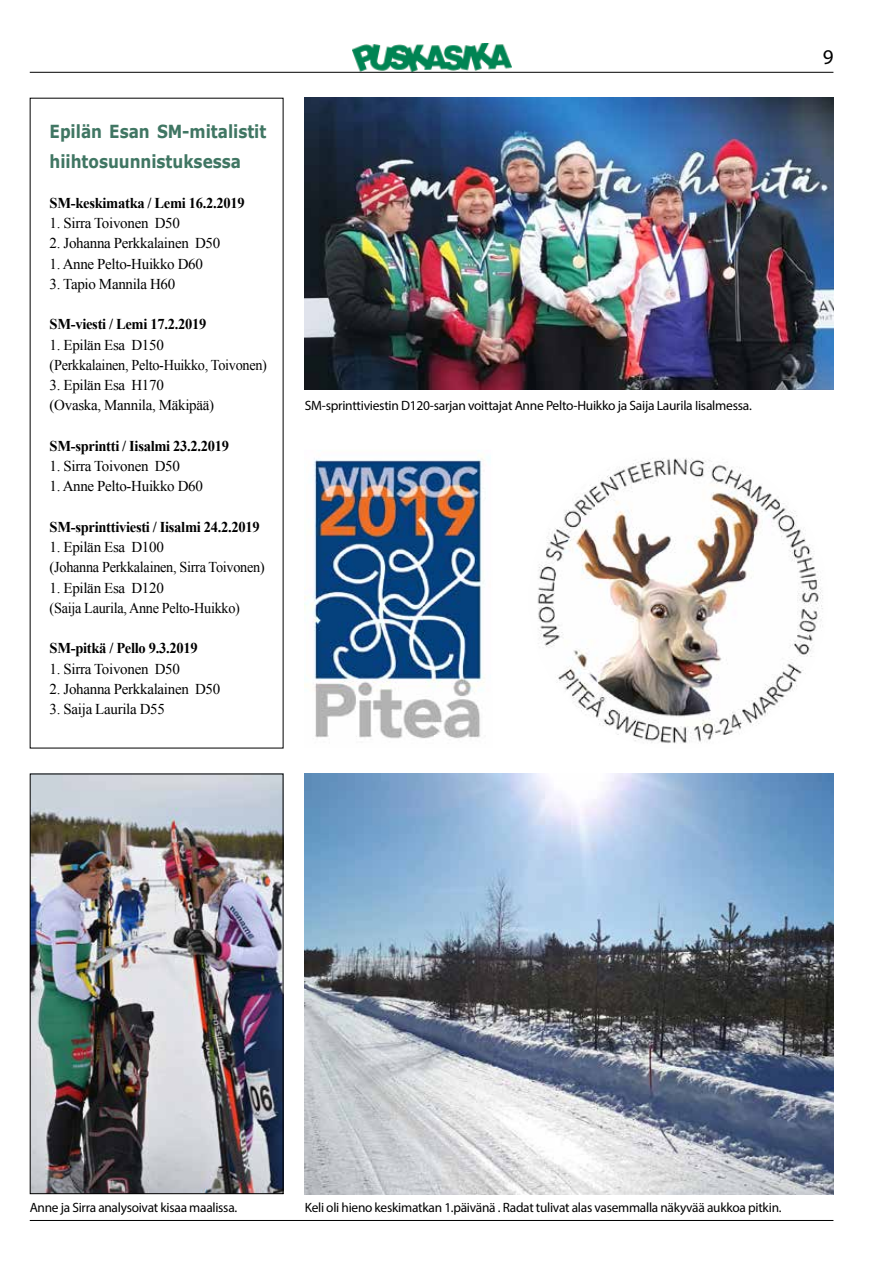
<style>
.page{position:relative;width:893px;height:1263px;background:#fff}
.page>*{position:absolute;margin:0;border:0;box-sizing:border-box;transform-origin:0 0}
.t1{font:21px "Myriad Pro";color:#000}
.t2{font:700 18px/30px "Verdana";letter-spacing:-.005em;color:#407663;scale:.85 1}
.t3{font:15px/20.2px "Times New Roman";letter-spacing:-.02em;color:#000}
.t4{font:700 15px "Times New Roman";letter-spacing:-.02em;color:#000}
.t5{font:13.5px "Myriad Pro";letter-spacing:-.02em;color:#000}
</style>
<div class="page">
<img style="left:353px;top:44px;width:158px;height:28px">
<hr style="left:30px;top:72px;width:803px;height:1px;background:#000">
<hr style="left:30px;top:1220px;width:803px;height:1px;background:#000">
<img style="left:32px;top:775px;width:249px;height:417px">
<div style="left:30px;top:773px;width:253px;height:421px;border:1px solid #000"></div>
<img style="left:305px;top:457px;width:518px;height:287px">
<img style="left:305px;top:774px;width:528px;height:420px">
<img style="left:305px;top:98px;width:528px;height:292px">
<p class="t2" style="left:50px;top:116px;width:257px">Epilän Esan SM-mitalistit hiihtosuunnistuksessa</p>
<p class="t4" style="left:50px;top:193px;width:197px">SM-keskimatka / Lemi 16.2.2019</p>
<p class="t3" style="left:50px;top:213px;width:132px">1. Sirra Toivonen D50</p>
<p class="t3" style="left:50px;top:233px;width:172px">2. Johanna Perkkalainen D50</p>
<p class="t3" style="left:50px;top:253px;width:155px">1. Anne Pelto-Huikko D60</p>
<p class="t3" style="left:50px;top:274px;width:127px">3. Tapio Mannila H60</p>
<p class="t4" style="left:50px;top:314px;width:158px">SM-viesti / Lemi 17.2.2019</p>
<p class="t3" style="left:50px;top:334px;width:219px">1. Epilän Esa D150<br>(Perkkalainen, Pelto-Huikko, Toivonen)</p>
<p class="t3" style="left:50px;top:375px;width:166px">3. Epilän Esa H170 (Ovaska, Mannila, Mäkipää)</p>
<p class="t4" style="left:50px;top:436px;width:181px">SM-sprintti / Iisalmi 23.2.2019</p>
<p class="t3" style="left:50px;top:456px;width:132px">1. Sirra Toivonen D50</p>
<p class="t3" style="left:50px;top:476px;width:155px">1. Anne Pelto-Huikko D60</p>
<p class="t4" style="left:50px;top:517px;width:212px">SM-sprinttiviesti / Iisalmi 24.2.2019</p>
<p class="t3" style="left:50px;top:537px;width:217px">1. Epilän Esa D100<br>(Johanna Perkkalainen, Sirra Toivonen)</p>
<p class="t3" style="left:50px;top:577px;width:192px">1. Epilän Esa D120<br>(Saija Laurila, Anne Pelto-Huikko)</p>
<p class="t4" style="left:50px;top:638px;width:150px">SM-pitkä / Pello 9.3.2019</p>
<p class="t3" style="left:50px;top:658px;width:132px">1. Sirra Toivonen D50</p>
<p class="t3" style="left:50px;top:679px;width:172px">2. Johanna Perkkalainen D50</p>
<p class="t3" style="left:50px;top:699px;width:117px">3. Saija Laurila D55</p>
<p class="t5" style="left:305px;top:397px;width:449px">SM-sprinttiviestin D120-sarjan voittajat Anne Pelto-Huikko ja Saija Laurila Iisalmessa.</p>
<h1 class="t1" style="left:823px;top:44px;width:12px">9</h1>
<p class="t5" style="left:30px;top:1199px;width:209px">Anne ja Sirra analysoivat kisaa maalissa.</p>
<p class="t5" style="left:305px;top:1199px;width:478px">Keli oli hieno keskimatkan 1.päivänä . Radat tulivat alas vasemmalla näkyvää aukkoa pitkin.</p>
</div>
